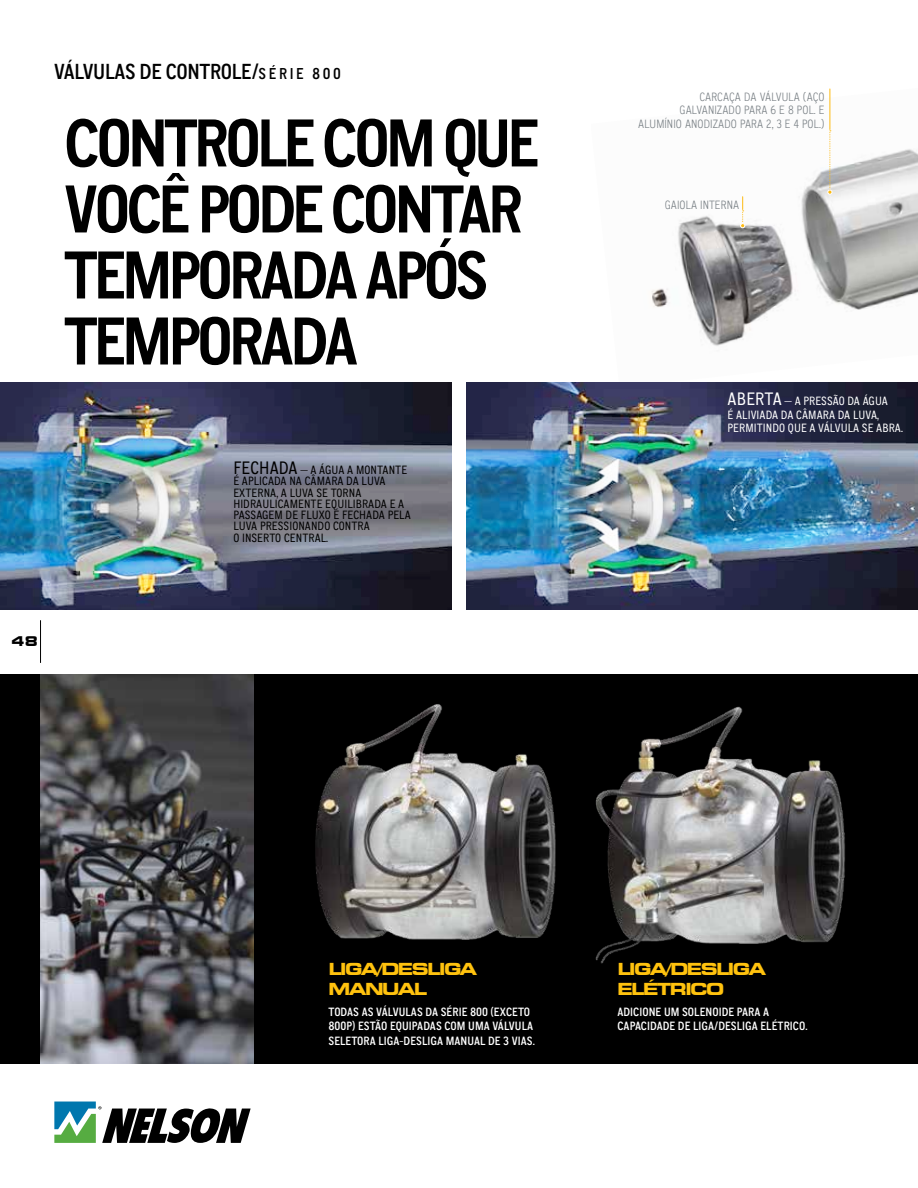
<style>
.page{position:relative;width:918px;height:1188px;background:#fff}
.page>*{position:absolute;margin:0;border:0;box-sizing:border-box;transform-origin:0 0}
.t1{font:700 67.5px/66px "CA Normal";letter-spacing:-.055em;color:#000}
.t2{font:500 21.75px "CA Normal";letter-spacing:-.015em;color:#000}
.t3{font:700 expanded 16.5px/19.8px "Square 721 BT";letter-spacing:-.09em;color:#ffc20e}
.t4{font:700 expanded 13.35px "Square 721 BT";color:#000}
.t5{font:12px/11.2px "CA Normal";letter-spacing:.005em;color:#000}
.t6{font:500 12px/14.4px "CA Normal";letter-spacing:.005em;color:#fff}
.t7{font:300 12px/13px "CA Normal";letter-spacing:.005em;color:#787f84;text-align:right}
.t8{font:12px/13.5px "CA Normal";letter-spacing:.005em;color:#fff}
.s1{font-size:15.75px}
.s2{font-size:18px}
</style>
<div class="page">
<div style="left:0;top:674px;width:918px;height:390px;background:#000"></div>
<img style="left:315px;top:704px;width:241px;height:236px">
<img style="left:595px;top:706px;width:250px;height:258px">
<img style="left:651px;top:88px;width:267px;height:258px">
<hr style="left:830px;top:89px;width:1px;height:40px;background:#fdba12">
<svg style="left:740px;top:197px;width:5px;height:31px"></svg>
<svg style="left:828px;top:131px;width:4px;height:63px"></svg>
<img style="left:467px;top:382px;width:451px;height:227px">
<img style="left:0;top:382px;width:452px;height:227px">
<img style="left:41px;top:674px;width:213px;height:390px">
<hr style="left:40px;top:620px;width:1px;height:43px;background:#000">
<div style="left:53px;top:1100px;width:44px;height:44px;background:#84bdd7"></div>
<svg style="left:54px;top:1102px;width:197px;height:41px"></svg>
<h2 class="t2" style="left:54px;top:57px;width:288px">VÁLVULAS DE CONTROLE/<span class="s1">S É R I E 8 0 0</span></h2>
<h1 class="t1" style="left:64px;top:109px;width:477px">CONTROLE COM QUE<br>VOCÊ PODE CONTAR<br>TEMPORADA APÓS<br>TEMPORADA</h1>
<p class="t4" style="left:12px;top:634px;width:28px">48</p>
<p class="t5" style="left:233px;top:464px;width:179px"><span class="s2">FECHADA</span> — A ÁGUA A MONTANTE<br>É APLICADA NA CÂMARA DA LUVA<br>EXTERNA, A LUVA SE TORNA<br>HIDRAULICAMENTE EQUILIBRADA E A<br>PASSAGEM DE FLUXO É FECHADA PELA<br>LUVA PRESSIONANDO CONTRA<br>O INSERTO CENTRAL.</p>
<p class="t7" style="left:638px;top:90px;width:188px">CARCAÇA DA VÁLVULA (AÇO<br>GALVANIZADO PARA 6 E 8 POL. E<br>ALUMÍNIO ANODIZADO PARA 2, 3 E 4 POL.)</p>
<p class="t7" style="left:665px;top:198px;width:76px">GAIOLA INTERNA</p>
<p class="t8" style="left:728px;top:394px;width:177px"><span class="s2">ABERTA</span> — A PRESSÃO DA ÁGUA<br>É ALIVIADA DA CÂMARA DA LUVA,<br>PERMITINDO QUE A VÁLVULA SE ABRA.</p>
<h3 class="t3" style="left:328px;top:959px;width:150px">LIGA/DESLIGA<br>MANUAL</h3>
<p class="t6" style="left:328px;top:1004px;width:208px">TODAS AS VÁLVULAS DA SÉRIE 800 (EXCETO<br>800P) ESTÃO EQUIPADAS COM UMA VÁLVULA<br>SELETORA LIGA-DESLIGA MANUAL DE 3 VIAS.</p>
<h3 class="t3" style="left:617px;top:959px;width:150px">LIGA/DESLIGA<br>ELÉTRICO</h3>
<p class="t6" style="left:617px;top:1004px;width:192px">ADICIONE UM SOLENOIDE PARA A<br>CAPACIDADE DE LIGA/DESLIGA ELÉTRICO.</p>
</div>
